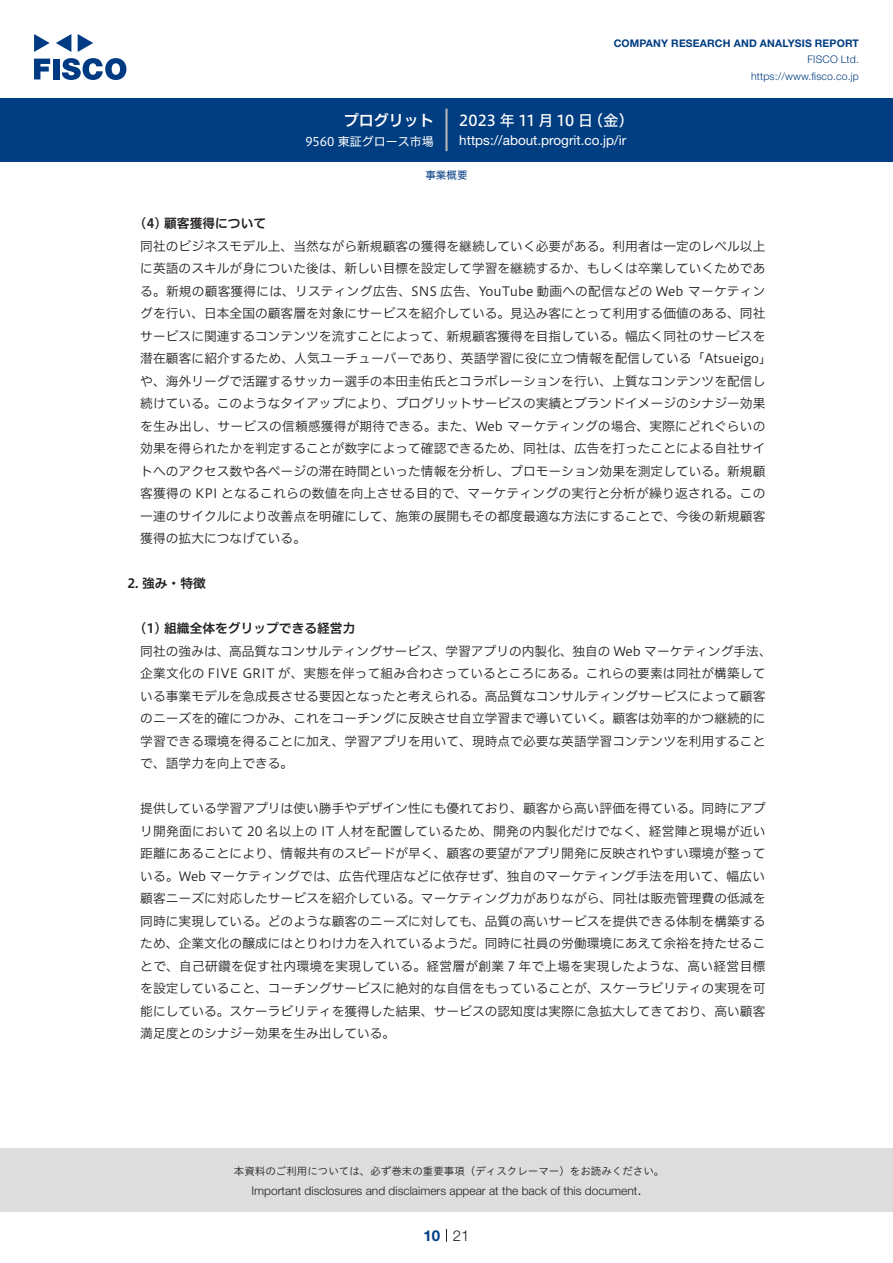
<style>
.page{position:relative;width:893px;height:1263px;background:#fff}
.page>*{position:absolute;margin:0;border:0;box-sizing:border-box;transform-origin:0 0}
.t1{font:15px "Hiragino UD Sans F Std N W5";letter-spacing:.005em;color:#fff}
.t2{font:15px "Hiragino UD Sans F Std N W6";color:#fff}
.t3{font:300 15px "Helvetica Neue LT Std";color:#231f20}
.t4{font:700 15px "Helvetica Neue LT Std";color:#003d81}
.t5{font:13.5px "Helvetica Neue LT Std";color:#fff}
.t6{font:12.75px/22.5px "Hiragino UD Sans F Std N W3";color:#231f20}
.t7{font:12.75px "Hiragino UD Sans F Std N W6";color:#231f20}
.t8{font:300 12px "Helvetica Neue LT Std";color:#231f20}
.t9{font:12px "Hiragino UD Sans F Std N W4";color:#fff}
.t10{font:10.5px "Hiragino UD Sans Std W3";color:#231f20}
.t11{font:700 10.5px "Helvetica Neue LT Std";letter-spacing:.015em;color:#003d81}
.t12{font:300 10.5px/16.5px "Helvetica Neue LT Std";letter-spacing:.015em;color:#003d81;text-align:right}
.t13{font:10.5px "Hiragino UD Sans F Std N W4";color:#003d81}
</style>
<div class="page">
<div style="left:0;top:1148px;width:893px;height:64px;background:#ddd"></div>
<svg style="left:34px;top:59px;width:16px;height:20px"></svg>
<div style="left:53px;top:59px;width:6px;height:20px;background:#003a83"></div>
<svg style="left:62px;top:58px;width:64px;height:22px"></svg>
<svg style="left:34px;top:34px;width:16px;height:18px"></svg>
<svg style="left:78px;top:34px;width:15px;height:18px"></svg>
<svg style="left:56px;top:34px;width:15px;height:18px"></svg>
<div style="left:0;top:98px;width:893px;height:64px;background:#003d81"></div>
<hr style="left:445px;top:109px;width:3px;height:42px;background:#b5b5b6">
<svg style="left:446px;top:1229px;width:1px;height:13px"></svg>
<p class="t2" style="left:344px;top:109px;width:92px">プログリット</p>
<p class="t9" style="left:305px;top:132px;width:130px">9560 東証グロース市場</p>
<p class="t11" style="left:614px;top:37px;width:247px">COMPANY RESEARCH AND ANALYSIS REPORT</p>
<p class="t12" style="left:751px;top:51px;width:109px">FISCO Ltd. https://www.fisco.co j p.</p>
<p class="t1" style="left:588px;top:109px;width:47px">（金(</p>
<p class="t1" style="left:459px;top:109px;width:135px">2023 年 11 月 10 日</p>
<p class="t5" style="left:459px;top:132px;width:169px">https://about.progrit. c o j p. i r/</p>
<p class="t13" style="left:425px;top:167px;width:43px">事業概要</p>
<p class="t7" style="left:140px;top:214px;width:127px">4( ) 顧客獲得について</p>
<p class="t6" style="left:140px;top:234px;width:633px">同社のビジネスモデル上、当然ながら新規顧客の獲得を継続していく必要がある。利用者は一定のレベル以上に英語のスキルが身についた後は、新しい目標を設定して学習を継続するか、もしくは卒業していくためである。新規の顧客獲得には、リスティング広告、SNS 広告、YouTube 動画への配信などの Web マーケティングを行い、日本全国の顧客層を対象にサービスを紹介している。見込み客にとって利用する価値のある、同社サービスに関連するコンテンツを流すことによって、新規顧客獲得を目指している。幅広く同社のサービスを潜在顧客に紹介するため、人気ユーチューバーであり、英語学習に役に立つ情報を配信している「Atsueigo「や、海外リーグで活躍するサッカー選手の本田圭佑氏とコラボレーションを行い、上質なコンテンツを配信し続けている。このようなタイアップにより、プログリットサービスの実績とブランドイメージのシナジー効果を生み出し、サービスの信頼感獲得が期待できる。また、Web マーケティングの場合、実際にどれぐらいの効果を得られたかを判定することが数字によって確認できるため、同社は、広告を打ったことによる自社サイトへのアクセス数や各ページの滞在時間といった情報を分析し、プロモーション効果を測定している。新規顧客獲得の KPI となるこれらの数値を向上させる目的で、マーケティングの実行と分析が繰り返される。この一連のサイクルにより改善点を明確にして、施策の展開もその都度最適な方法にすることで、今後の新規顧客獲得の拡大につなげている。</p>
<p class="t7" style="left:128px;top:574px;width:80px">2. 強み・特徴</p>
<p class="t7" style="left:140px;top:619px;width:217px">1( ) 組織全体をグリップできる経営力</p>
<p class="t6" style="left:140px;top:639px;width:633px">同社の強みは、高品質なコンサルティングサービス、学習アプリの内製化、独自の Web マーケティング手法、企業文化の FIVE GRIT が、実態を伴って組み合わさっているところにある。これらの要素は同社が構築している事業モデルを急成長させる要因となったと考えられる。高品質なコンサルティングサービスによって顧客のニーズを的確につかみ、これをコーチングに反映させ自立学習まで導いていく。顧客は効率的かつ継続的に学習できる環境を得ることに加え、学習アプリを用いて、現時点で必要な英語学習コンテンツを利用することで、語学力を向上できる。</p>
<p class="t6" style="left:140px;top:796px;width:627px;text-align:justify">提供している学習アプリは使い勝手やデザイン性にも優れており、顧客から高い評価を得ている。同時にアプリ開発面において 20 名以上の IT 人材を配置しているため、開発の内製化だけでなく、経営陣と現場が近い距離にあることにより、情報共有のスピードが早く、顧客の要望がアプリ開発に反映されやすい環境が整っている。Web マーケティングでは、広告代理店などに依存せず、独自のマーケティング手法を用いて、幅広い顧客ニーズに対応したサービスを紹介している。マーケティング力がありながら、同社は販売管理費の低減を同時に実現している。どのような顧客のニーズに対しても、品質の高いサービスを提供できる体制を構築するため、企業文化の醸成にはとりわけ力を入れているようだ。同時に社員の労働環境にあえて余裕を持たせることで、自己研鑽を促す社内環境を実現している。経営層が創業 7 年で上場を実現したような、高い経営目標を設定していること、コーチングサービスに絶対的な自信をもっていることが、スケーラビリティの実現を可能にしている。スケーラビリティを獲得した結果、サービスの認知度は実際に急拡大してきており、高い顧客満足度とのシナジー効果を生み出している。</p>
<p class="t10" style="left:234px;top:1163px;width:432px">本資料のご利用については、必ず巻末の重要事項（ディスクレーマー）をお読みください。</p>
<p class="t3" style="left:637px;top:1180px;width:6px">.</p>
<p class="t8" style="left:251px;top:1183px;width:387px">Important disclosures and disclaimers appear at the back of this document</p>
<p class="t4" style="left:423px;top:1226px;width:18px">10</p>
<p class="t3" style="left:453px;top:1226px;width:18px">21</p>
</div>
